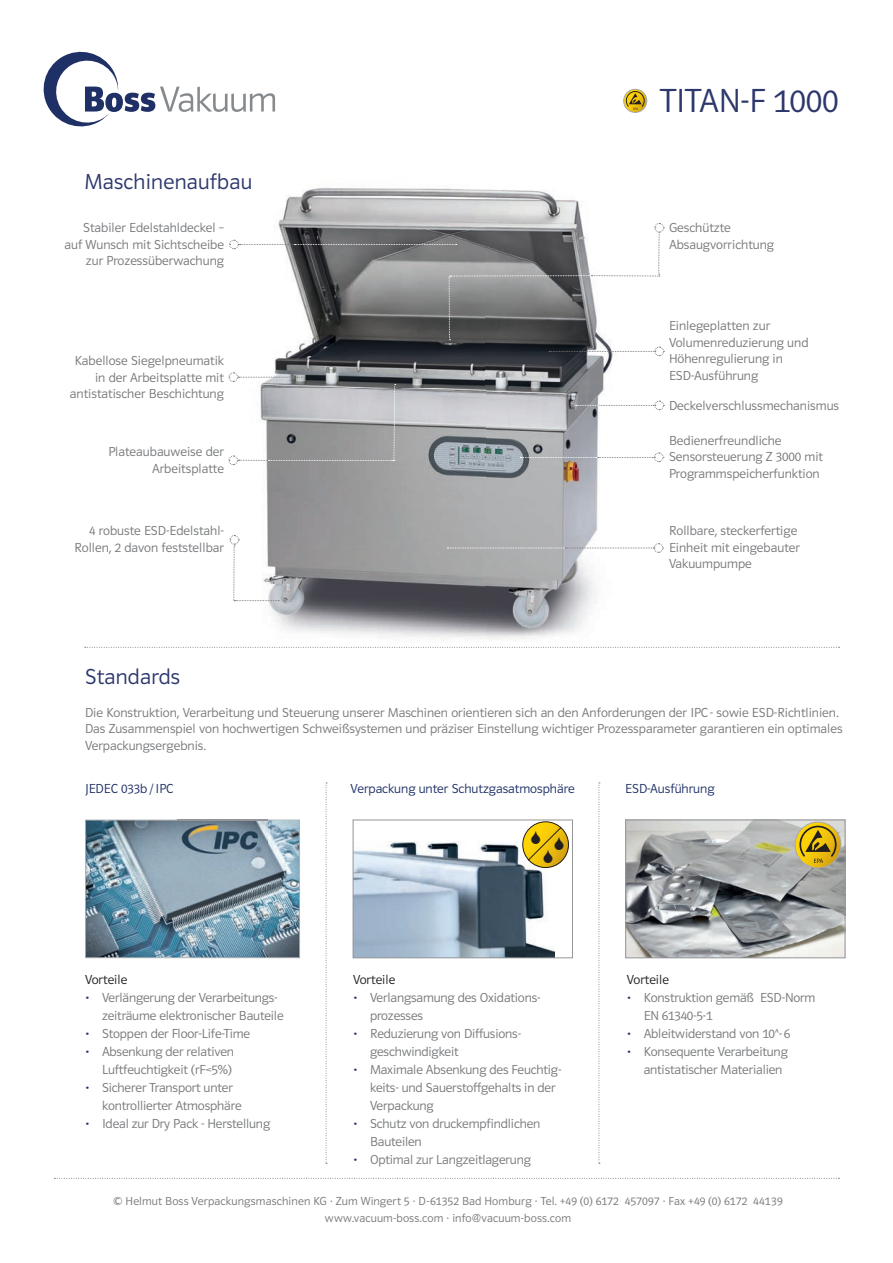
<style>
.page{position:relative;width:893px;height:1263px;background:#fff}
.page>*{position:absolute;margin:0;border:0;box-sizing:border-box;transform-origin:0 0}
.t1{font:34.5px "Polo 11 Leicht";color:#2c376c}
.t2{font:22.5px "Polo 11 Leicht";letter-spacing:.01em;color:#2c376c}
.t3{font:13.5px/16.5px "Polo 11 Leicht";color:#76787b}
.t4{font:13.5px "Polo 11 Leicht";color:#1e3066}
.t5{font:13.5px "Polo 11 Leicht";color:#231f20}
.t6{font:12px/16.5px "Polo 11 Leicht";letter-spacing:.01em;color:#76787b;text-align:center}
.s1{color:#1e3066}
</style>
<div class="page">
<img style="left:219px;top:188px;width:426px;height:459px">
<svg style="left:228px;top:372px;width:168px;height:93px"></svg>
<svg style="left:549px;top:346px;width:115px;height:10px"></svg>
<svg style="left:229px;top:223px;width:435px;height:117px"></svg>
<svg style="left:576px;top:400px;width:88px;height:10px"></svg>
<svg style="left:520px;top:452px;width:144px;height:10px"></svg>
<svg style="left:447px;top:543px;width:217px;height:10px"></svg>
<svg style="left:229px;top:535px;width:50px;height:66px"></svg>
<svg style="left:85px;top:647px;width:755px;height:1px"></svg>
<svg style="left:54px;top:1178px;width:786px;height:1px"></svg>
<svg style="left:44px;top:52px;width:231px;height:74px"></svg>
<div style="left:624px;top:89px;width:23px;height:23px;border:1px solid #a8a9ad;border-radius:50%"></div>
<svg style="left:625px;top:91px;width:20px;height:19px"></svg>
<svg style="left:326px;top:782px;width:1px;height:382px"></svg>
<svg style="left:599px;top:782px;width:1px;height:382px"></svg>
<img style="left:627px;top:822px;width:216px;height:134px">
<div style="left:625px;top:820px;width:220px;height:138px;border:1px solid #939598"></div>
<svg style="left:795px;top:822px;width:46px;height:46px"></svg>
<div style="left:795px;top:822px;width:46px;height:46px;border:1px solid #a8a9ad;border-radius:50%"></div>
<svg style="left:799px;top:825px;width:38px;height:38px"></svg>
<img style="left:355px;top:841px;width:199px;height:115px">
<div style="left:353px;top:820px;width:220px;height:138px;border:1px solid #939598"></div>
<img style="left:85px;top:820px;width:215px;height:138px">
<img style="left:177px;top:820px;width:90px;height:40px">
<svg style="left:522px;top:821px;width:47px;height:47px"></svg>
<h2 class="t2" style="left:84px;top:169px;width:169px">Maschinenaufbau</h2>
<p class="t3" style="left:65px;top:219px;width:161px;text-align:right">Stabiler Edelstahldeckel – auf Wunsch mit Sichtscheibe zur Prozessüberwachung</p>
<p class="t3" style="left:70px;top:352px;width:156px;text-align:right">Kabellose Siegelpneumatik in der Arbeitsplatte mit antistatischer Beschichtung</p>
<p class="t3" style="left:108px;top:444px;width:117px;text-align:right">Plateaubauweise der<br>Arbeitsplatte</p>
<p class="t3" style="left:74px;top:522px;width:151px;text-align:right">4 robuste ESD-Edelstahl-<br>Rollen, 2 davon feststellbar</p>
<h2 class="t2" style="left:85px;top:665px;width:97px">Standards</h2>
<h1 class="t1" style="left:660px;top:82px;width:180px">TITAN-F 1000</h1>
<p class="t3" style="left:669px;top:219px;width:107px">Geschützte<br>Absaugvorrichtung</p>
<p class="t3" style="left:669px;top:318px;width:141px">Einlegeplatten zur<br>Volumenreduzierung und<br>Höhenregulierung in<br>ESD-Ausführung</p>
<p class="t3" style="left:669px;top:398px;width:172px">Deckelverschlussmechanismus</p>
<p class="t3" style="left:669px;top:432px;width:156px">Bedienerfreundliche<br>Sensorsteuerung Z 3000 mit<br>Programmspeicherfunktion</p>
<p class="t3" style="left:669px;top:523px;width:132px">Rollbare, steckerfertige<br>Einheit mit eingebauter<br>Vakuumpumpe</p>
<p class="t3" style="left:85px;top:704px;width:759px">Die Konstruktion, Verarbeitung und Steuerung unserer Maschinen orientieren sich an den Anforderungen der IPC - sowie ESD-Richtlinien.<br>Das Zusammenspiel von hochwertigen Schweißsystemen und präziser Einstellung wichtiger Prozessparameter garantieren ein optimales<br>Verpackungsergebnis.</p>
<p class="t4" style="left:85px;top:781px;width:90px">JEDEC 033b / IPC</p>
<p class="t4" style="left:351px;top:781px;width:226px">Verpackung unter Schutzgasatmosphäre</p>
<p class="t4" style="left:625px;top:781px;width:91px">ESD-Ausführung</p>
<p class="t5" style="left:85px;top:972px;width:44px">Vorteile</p>
<p class="t3" style="left:102px;top:988px;width:183px;line-height:18px;text-indent:-17px"><span class="s1">•</span> Verlängerung der Verarbeitungs&shy;zeiträume elektronischer Bauteile</p>
<p class="t3" style="left:85px;top:1025px;width:167px"><span class="s1">•</span> Stoppen der Floor-Life-Time</p>
<p class="t3" style="left:85px;top:1042px;width:151px;line-height:18px;text-align:right"><span class="s1">•</span> Absenkung der relativen<br>Luftfeuchtigkeit (rF&lt;5%)</p>
<p class="t3" style="left:102px;top:1078px;width:141px;line-height:18px;text-indent:-17px"><span class="s1">•</span> Sicherer Transport unter kontrollierter Atmosphäre</p>
<p class="t3" style="left:85px;top:1115px;width:187px"><span class="s1">•</span> Ideal zur Dry Pack - Herstellung</p>
<p class="t5" style="left:353px;top:972px;width:44px">Vorteile</p>
<p class="t3" style="left:370px;top:988px;width:172px;line-height:18px;text-indent:-17px"><span class="s1">•</span> Verlangsamung des Oxidations&shy;prozesses</p>
<p class="t3" style="left:370px;top:1024px;width:153px;line-height:18px;text-indent:-17px"><span class="s1">•</span> Reduzierung von Diffusions&shy;geschwindigkeit</p>
<p class="t3" style="left:370px;top:1060px;width:193px;line-height:18px;text-indent:-17px"><span class="s1">•</span> Maximale Absenkung des Feuchtig&shy;keits- und Sauerstoffgehalts in der<br>Verpackung</p>
<p class="t3" style="left:370px;top:1114px;width:172px;line-height:18px;text-indent:-17px"><span class="s1">•</span> Schutz von druckempfindlichen<br>Bauteilen</p>
<p class="t3" style="left:353px;top:1151px;width:179px"><span class="s1">•</span> Optimal zur Langzeitlagerung</p>
<p class="t5" style="left:627px;top:972px;width:44px">Vorteile</p>
<p class="t3" style="left:644px;top:988px;width:173px;line-height:18px;text-indent:-17px"><span class="s1">•</span> Konstruktion gemäß ESD-Norm<br>EN 61340-5-1</p>
<p class="t3" style="left:627px;top:1025px;width:165px"><span class="s1">•</span> Ableitwiderstand von 10^- 6</p>
<p class="t3" style="left:644px;top:1042px;width:146px;line-height:18px;text-indent:-17px"><span class="s1">•</span> Konsequente Verarbeitung antistatischer Materialien</p>
<p class="t6" style="left:113px;top:1193px;width:671px">© Helmut Boss Verpackungsmaschinen KG · Zum Wingert 5 · D-61352 Bad Homburg · Tel. +49 (0) 6172 457097 · Fax +49 (0) 6172 44139 www.vacuum-boss.com · info@vacuum-boss.com</p>
</div>
